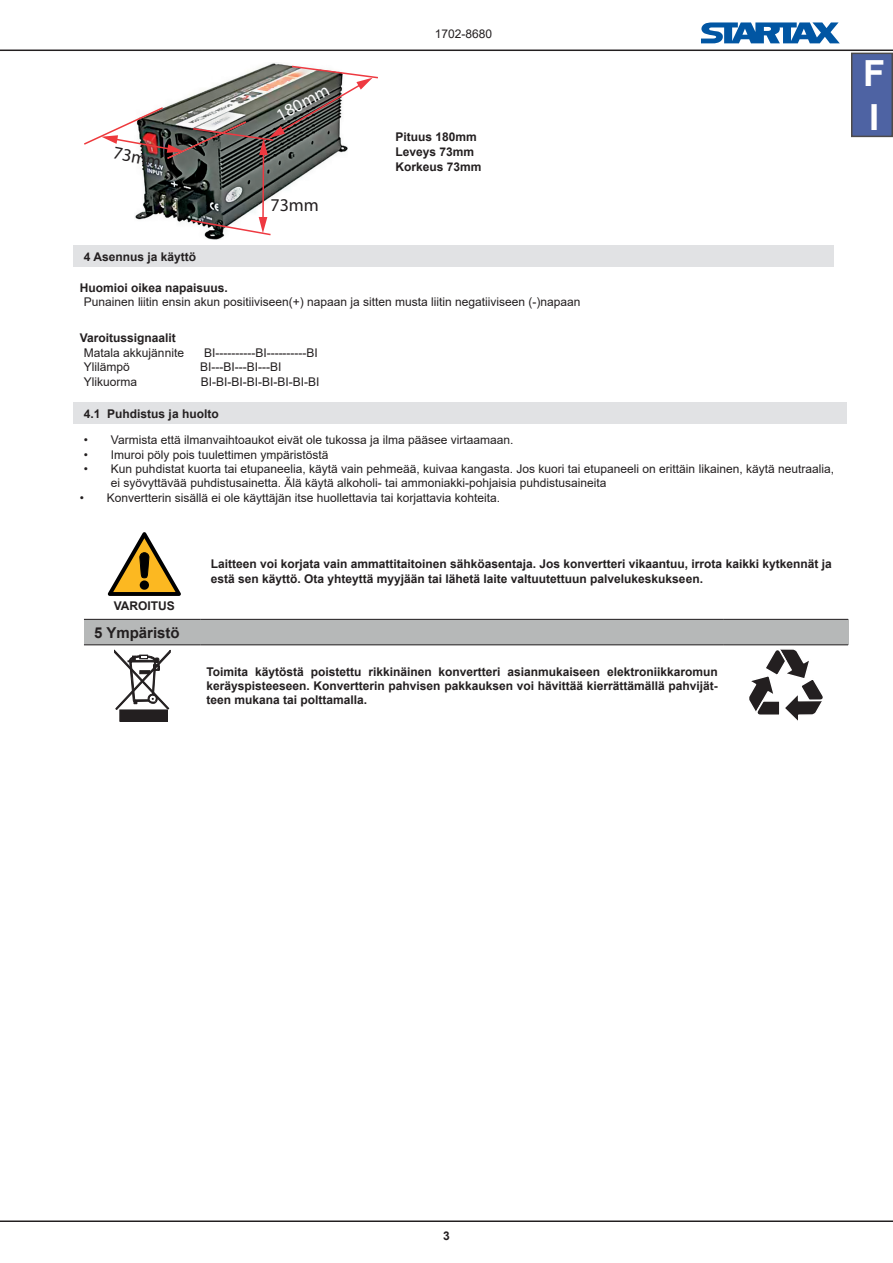
<style>
.page{position:relative;width:893px;height:1263px;background:#fff}
.page>*{position:absolute;margin:0;border:0;box-sizing:border-box;transform-origin:0 0}
.t1{font:700 36px/43.2px "Arial";color:#fff}
.t2{font:18px "Myriad Pro";color:#231f20}
.t3{font:18px "Myriad Pro";color:#fbfcfc}
.SXDOCS_OTSIKKO_1_ARI{font:700 15px "Arial";color:#231f20}
.Käyttöohjeteksti{font:12px/14.4px "Arial";color:#231f20}
.Käyttöohjeteksti_BOL{font:700 12px/14.4px "Arial";color:#231f20;text-align:justify}
.ARIAL_8pt_BOLD{font:700 12px/14.4px "Arial";color:#231f20}
.SXDOCS_otsikko_2_Ari{font:700 12px "Arial";color:#231f20}
.Käyttöohjeotsikko_H1{font:700 12px "Arial";color:#231f20}
.ARIAL_8pt{font:700 12px "Arial";color:#231f20}
</style>
<div class="page">
<hr style="left:0;top:50px;width:893px;height:1px;background:#231f20">
<hr style="left:0;top:1220px;width:893px;height:2px;background:#231f20">
<div style="left:852px;top:53px;width:40px;height:83px;background:#4e63a3"></div>
<div style="left:851px;top:53px;width:42px;height:84px;border:2px solid #231f20"></div>
<svg style="left:701px;top:22px;width:139px;height:21px"></svg>
<div style="left:74px;top:246px;width:760px;height:21px;background:#e1e2e4"></div>
<svg style="left:84px;top:65px;width:294px;height:171px"></svg>
<div style="left:74px;top:403px;width:773px;height:21px;background:#e1e2e4"></div>
<div style="left:84px;top:619px;width:764px;height:26px;background:#b6b8b8"></div>
<hr style="left:84px;top:619px;width:117px;height:1px;background:#231f20">
<hr style="left:201px;top:619px;width:523px;height:1px;background:#231f20">
<hr style="left:724px;top:619px;width:124px;height:1px;background:#231f20">
<hr style="left:84px;top:644px;width:117px;height:1px;background:#231f20">
<hr style="left:201px;top:644px;width:523px;height:1px;background:#231f20">
<hr style="left:724px;top:644px;width:124px;height:1px;background:#231f20">
<svg style="left:108px;top:532px;width:73px;height:64px"></svg>
<div style="left:120px;top:710px;width:47px;height:11px;background:#231f20"></div>
<svg style="left:114px;top:649px;width:57px;height:61px"></svg>
<svg style="left:744px;top:644px;width:81px;height:77px"></svg>
<p class="t2" style="left:116px;top:142px;width:50px;rotate:11deg">73mm</p>
<p class="t3" style="left:272px;top:106px;width:59px;rotate:-28deg">180mm</p>
<p class="t2" style="left:270px;top:194px;width:50px">73mm</p>
<p class="Käyttöohjeteksti" style="left:435px;top:27px;width:59px">1702-8680</p>
<p class="Käyttöohjeteksti_BOL" style="left:395px;top:129px;width:83px">Pituus 180mm</p>
<p class="Käyttöohjeteksti_BOL" style="left:395px;top:144px;width:80px">Leveys 73mm</p>
<p class="Käyttöohjeteksti_BOL" style="left:395px;top:159px;width:88px">Korkeus 73mm</p>
<p class="Käyttöohjeotsikko_H1" style="left:84px;top:248px;width:114px">4 Asennus ja käyttö</p>
<p class="Käyttöohjeteksti_BOL" style="left:80px;top:281px;width:150px">Huomioi oikea napaisuus.</p>
<p class="Käyttöohjeteksti" style="left:84px;top:295px;width:498px">Punainen liitin ensin akun positiiviseen(+) napaan ja sitten musta liitin negatiiviseen (-)napaan</p>
<p class="Käyttöohjeteksti_BOL" style="left:80px;top:331px;width:98px">Varoitussignaalit</p>
<p class="Käyttöohjeteksti" style="left:84px;top:345px;width:102px">Matala akkujännite</p>
<p class="Käyttöohjeteksti" style="left:204px;top:345px;width:115px">BI----------BI----------BI</p>
<p class="Käyttöohjeteksti" style="left:84px;top:360px;width:48px">Ylilämpö</p>
<p class="Käyttöohjeteksti" style="left:200px;top:360px;width:83px">BI---BI---BI---BI</p>
<p class="Käyttöohjeteksti" style="left:84px;top:374px;width:55px">Ylikuorma</p>
<p class="Käyttöohjeteksti" style="left:201px;top:374px;width:120px">BI-BI-BI-BI-BI-BI-BI-BI</p>
<p class="SXDOCS_otsikko_2_Ari" style="left:84px;top:405px;width:136px">4.1 Puhdistus ja huolto</p>
<p class="Käyttöohjeteksti" style="left:84px;top:433px;width:431px">• Varmista että ilmanvaihtoaukot eivät ole tukossa ja ilma pääsee virtaamaan.</p>
<p class="Käyttöohjeteksti" style="left:84px;top:447px;width:246px">• Imuroi pöly pois tuulettimen ympäristöstä</p>
<p class="Käyttöohjeteksti" style="left:111px;top:461px;width:725px;text-indent:-27px">• Kun puhdistat kuorta tai etupaneelia, käytä vain pehmeää, kuivaa kangasta. Jos kuori tai etupaneeli on erittäin likainen, käytä neutraalia, ei syövyttävää puhdistusainetta. Älä käytä alkoholi- tai ammoniakki-pohjaisia puhdistusaineita</p>
<p class="Käyttöohjeteksti" style="left:80px;top:490px;width:422px">• Konvertterin sisällä ei ole käyttäjän itse huollettavia tai korjattavia kohteita.</p>
<p class="ARIAL_8pt" style="left:114px;top:598px;width:63px">VAROITUS</p>
<p class="SXDOCS_OTSIKKO_1_ARI" style="left:94px;top:622px;width:87px">5 Ympäristö</p>
<p class="ARIAL_8pt_BOLD" style="left:211px;top:557px;width:622px">Laitteen voi korjata vain ammattitaitoinen sähköasentaja. Jos konvertteri vikaantuu, irrota kaikki kytkennät ja estä sen käyttö. Ota yhteyttä myyjään tai lähetä laite valtuutettuun palvelukeskukseen.</p>
<p class="Käyttöohjeteksti_BOL" style="left:207px;top:664px;width:513px">Toimita käytöstä poistettu rikkinäinen konvertteri asianmukaiseen elektroniikkaromun keräyspisteeseen. Konvertterin pahvisen pakkauksen voi hävittää kierrättämällä pahvijät&shy;teen mukana tai polttamalla.</p>
<h1 class="t1" style="left:863px;top:53px;width:23px">F<br>I</h1>
<p class="Käyttöohjeteksti_BOL" style="left:443px;top:1229px;width:8px">3</p>
</div>
